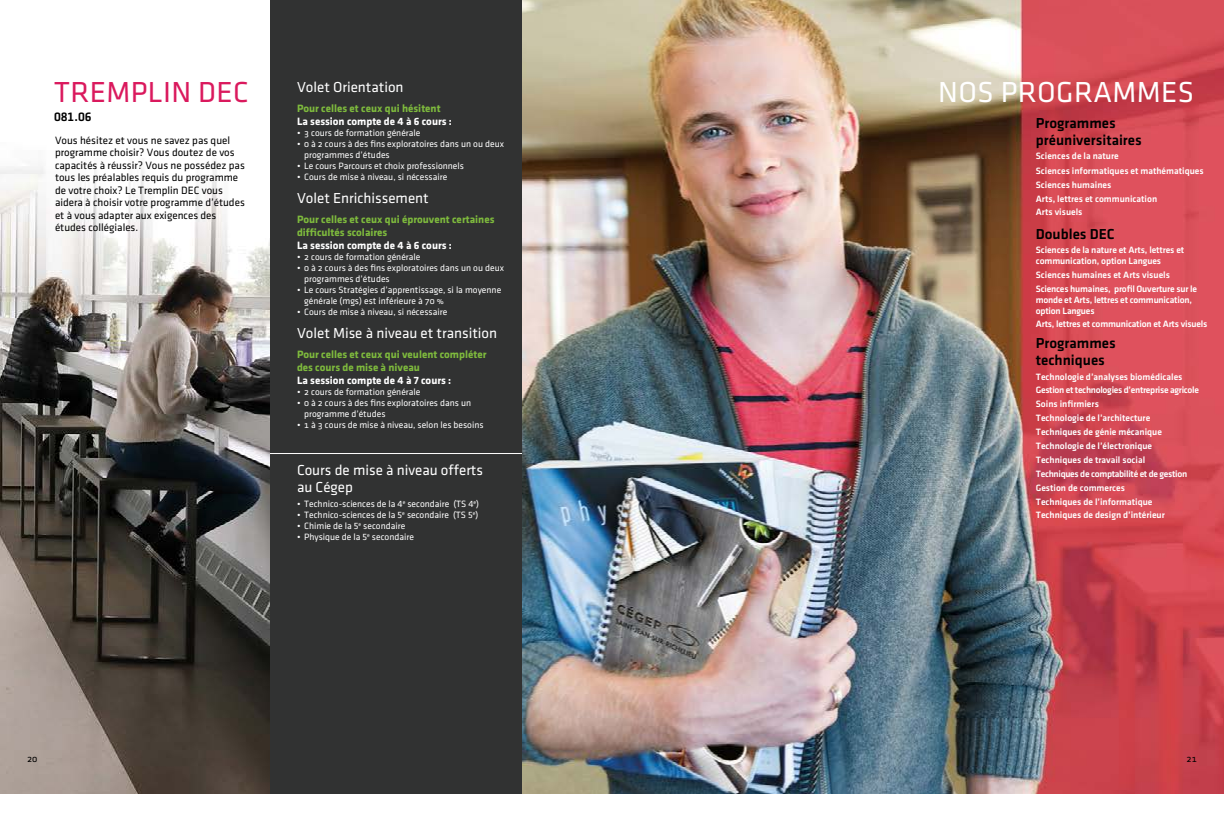
<style>
.page{position:relative;width:1224px;height:819px;background:#fff}
.page>*{position:absolute;margin:0;border:0;box-sizing:border-box;transform-origin:0 0}
.t1{font:30px "Klavika Regular OSTF";letter-spacing:.015em;color:#fff}
.t2{font:30px "Klavika Regular OSTF";letter-spacing:.015em;color:#da195d}
.t3{font:15px/17px "Klavika Regular OSTF";color:#fff}
.t4{font:15px/17px "Klavika Medium TF";color:#000}
.t5{font:13px "Klavika Medium TF";color:#000}
.t6{font:11px/12.5px "Klavika Regular OSTF";color:#000}
.t7{font:700 11px/13px "Klavika";color:#7eba3d}
.t8{font:700 11px "Klavika";color:#fff}
.t9{font:10px "Klavika Regular OSTF";color:#000}
.t10{font:9.5px/13.9px "Klavika Medium TF";color:#fff}
.t11{font:9.5px/11px "Klavika Regular OSTF";color:#fff}
.t12{font:9.5px/13.9px "Klavika Medium TF";letter-spacing:-.02em;color:#fff}
.t13{font:9.5px "Klavika";color:#fff}
</style>
<div class="page">
<img style="left:0;top:0;width:1224px;height:794px">
<div style="left:270px;top:0;width:252px;height:801px;background:#313232"></div>
<hr style="left:270px;top:453px;width:252px;height:1px;background:#fff">
<div style="left:0;top:794px;width:1224px;height:22px;background:#fff"></div>
<h1 class="t2" style="left:54px;top:76px;width:196px">TREMPLIN DEC</h1>
<h3 class="t5" style="left:54px;top:110px;width:39px">081.06</h3>
<p class="t6" style="left:55px;top:134px;width:191px">Vous hésitez et vous ne savez pas quel programme choisir? Vous doutez de vos capacités à réussir? Vous ne possédez pas tous les préalables requis du programme de votre choix? Le Tremplin DEC vous aidera à choisir votre programme d’études et à vous adapter aux exigences des études collégiales.</p>
<h2 class="t3" style="left:297px;top:79px;width:108px">Volet Orientation</h2>
<p class="t7" style="left:297px;top:102px;width:145px">Pour celles et ceux qui hésitent</p>
<p class="t8" style="left:297px;top:115px;width:156px">La session compte de 4 à 6 cours :</p>
<p class="t11" style="left:297px;top:127px;width:125px">• 3 cours de formation générale</p>
<p class="t11" style="left:304px;top:138px;width:201px;text-indent:-7px">• 0 à 2 cours à des fins exploratoires dans un ou deux programmes d’études</p>
<p class="t11" style="left:297px;top:160px;width:169px">• Le cours Parcours et choix professionnels</p>
<p class="t11" style="left:297px;top:171px;width:152px">• Cours de mise à niveau, si nécessaire</p>
<h2 class="t3" style="left:297px;top:190px;width:133px">Volet Enrichissement</h2>
<p class="t7" style="left:297px;top:213px;width:199px">Pour celles et ceux qui éprouvent certaines difficultés scolaires</p>
<p class="t8" style="left:297px;top:239px;width:156px">La session compte de 4 à 6 cours :</p>
<p class="t11" style="left:297px;top:251px;width:125px">• 2 cours de formation générale</p>
<p class="t11" style="left:304px;top:262px;width:201px;text-indent:-7px">• 0 à 2 cours à des fins exploratoires dans un ou deux programmes d’études</p>
<p class="t11" style="left:304px;top:284px;width:199px;text-indent:-7px">• Le cours Stratégies d’apprentissage, si la moyenne générale (mgs) est inférieure à 70 %</p>
<p class="t11" style="left:297px;top:306px;width:152px">• Cours de mise à niveau, si nécessaire</p>
<h2 class="t3" style="left:297px;top:325px;width:202px">Volet Mise à niveau et transition</h2>
<p class="t7" style="left:297px;top:348px;width:191px">Pour celles et ceux qui veulent compléter des cours de mise à niveau</p>
<p class="t8" style="left:297px;top:374px;width:156px">La session compte de 4 à 7 cours :</p>
<p class="t11" style="left:297px;top:386px;width:125px">• 2 cours de formation générale</p>
<p class="t11" style="left:304px;top:397px;width:169px;text-indent:-7px">• 0 à 2 cours à des fins exploratoires dans un programme d’études</p>
<p class="t11" style="left:297px;top:419px;width:188px">• 1 à 3 cours de mise à niveau, selon les besoins</p>
<h2 class="t3" style="left:297px;top:462px;width:188px">Cours de mise à niveau offerts au Cégep</h2>
<p class="t13" style="left:297px;top:499px;width:184px">• Technico-sciences de la 4<sup>e</sup> secondaire (TS 4<sup>e</sup>)</p>
<p class="t13" style="left:297px;top:510px;width:183px">• Technico-sciences de la 5<sup>e</sup> secondaire (TS 5<sup>e</sup>)</p>
<p class="t13" style="left:297px;top:521px;width:110px">• Chimie de la 5<sup>e</sup> secondaire</p>
<p class="t13" style="left:297px;top:532px;width:118px">• Physique de la 5<sup>e</sup> secondaire</p>
<h1 class="t1" style="left:938px;top:76px;width:257px">NOS PROGRAMMES</h1>
<h2 class="t4" style="left:1036px;top:114px;width:108px">Programmes préuniversitaires</h2>
<p class="t10" style="left:1036px;top:149px;width:169px">Sciences de la nature<br>Sciences informatiques et mathématiques<br>Sciences humaines<br>Arts, lettres et communication<br>Arts visuels</p>
<h2 class="t4" style="left:1036px;top:225px;width:80px">Doubles DEC</h2>
<p class="t10" style="left:1036px;top:244px;width:150px;line-height:11px">Sciences de la nature et Arts, lettres et communication, option Langues</p>
<p class="t12" style="left:1036px;top:268px;width:163px">Sciences humaines et Arts visuels<br>Sciences humaines, profil Ouverture sur le</p>
<p class="t12" style="left:1036px;top:294px;width:158px;line-height:11px">monde et Arts, lettres et communication, option Langues</p>
<p class="t12" style="left:1036px;top:317px;width:173px">Arts, lettres et communication et Arts visuels</p>
<h2 class="t4" style="left:1036px;top:335px;width:82px">Programmes techniques</h2>
<p class="t10" style="left:1036px;top:370px;width:165px">Technologie d’analyses biomédicales<br>Gestion et technologies d’entreprise agricole<br>Soins infirmiers<br>Technologie de l’architecture<br>Techniques de génie mécanique<br>Technologie de l’électronique<br>Techniques de travail social<br>Techniques de comptabilité et de gestion<br>Gestion de commerces<br>Techniques de l’informatique<br>Techniques de design d’intérieur</p>
<p class="t9" style="left:27px;top:753px;width:12px">20</p>
<p class="t9" style="left:1186px;top:753px;width:12px">21</p>
</div>
